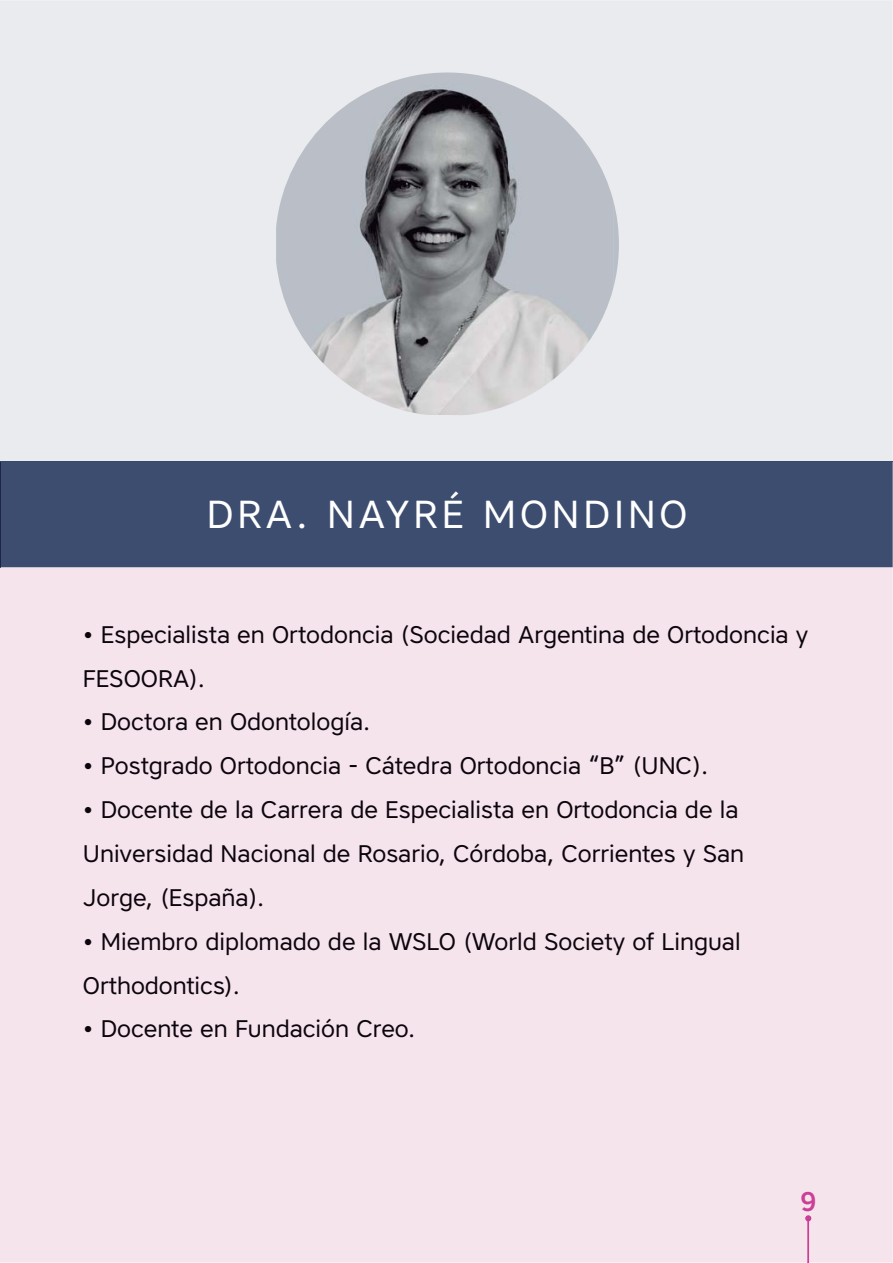
<style>
.page{position:relative;width:893px;height:1263px;background:#fff}
.page>*{position:absolute;margin:0;border:0;box-sizing:border-box;transform-origin:0 0}
.t1{font:39px "Core Sans A45";letter-spacing:.1em;color:#fff}
.t2{font:500 27px "Core Sans A55";color:#cb4095}
.t3{font:24px/43.8px "Core Sans A45";color:#0d050d}
</style>
<div class="page">
<div style="left:0;top:0;width:893px;height:461px;background:#eaebee"></div>
<div style="left:1px;top:462px;width:892px;height:105px;background:#3c4d6f"></div>
<hr style="left:0;top:462px;width:1px;height:105px;background:#212150">
<hr style="left:0;top:461px;width:893px;height:1px;background:#3a4a6d">
<div style="left:0;top:568px;width:893px;height:695px;background:#f6e4ed"></div>
<div style="left:801px;top:1192px;width:14px;height:19px;background:#f6e4ed"></div>
<svg style="left:805px;top:1215px;width:6px;height:48px"></svg>
<svg style="left:275px;top:200px;width:344px;height:216px;background:#e0e2e6"></svg>
<img style="left:276px;top:73px;width:337px;height:342px">
<h1 class="t1" style="left:207px;top:500px;width:482px">DRA. NAYRÉ MONDINO</h1>
<p class="t3" style="left:83px;top:615px;width:727px">• Especialista en Ortodoncia (Sociedad Argentina de Ortodoncia y<br>FESOORA).</p>
<p class="t3" style="left:83px;top:703px;width:289px">• Doctora en Odontología.</p>
<p class="t3" style="left:83px;top:746px;width:627px">• Postgrado Ortodoncia - Cátedra Ortodoncia “B” (UNC).</p>
<p class="t3" style="left:83px;top:790px;width:663px">• Docente de la Carrera de Especialista en Ortodoncia de la<br>Universidad Nacional de Rosario, Córdoba, Corrientes y San<br>Jorge, (España).</p>
<p class="t3" style="left:83px;top:922px;width:659px">• Miembro diplomado de la WSLO (World Society of Lingual<br>Orthodontics).</p>
<p class="t3" style="left:83px;top:1010px;width:334px">• Docente en Fundación Creo.</p>
<p class="t2" style="left:800px;top:1186px;width:18px">9</p>
</div>
